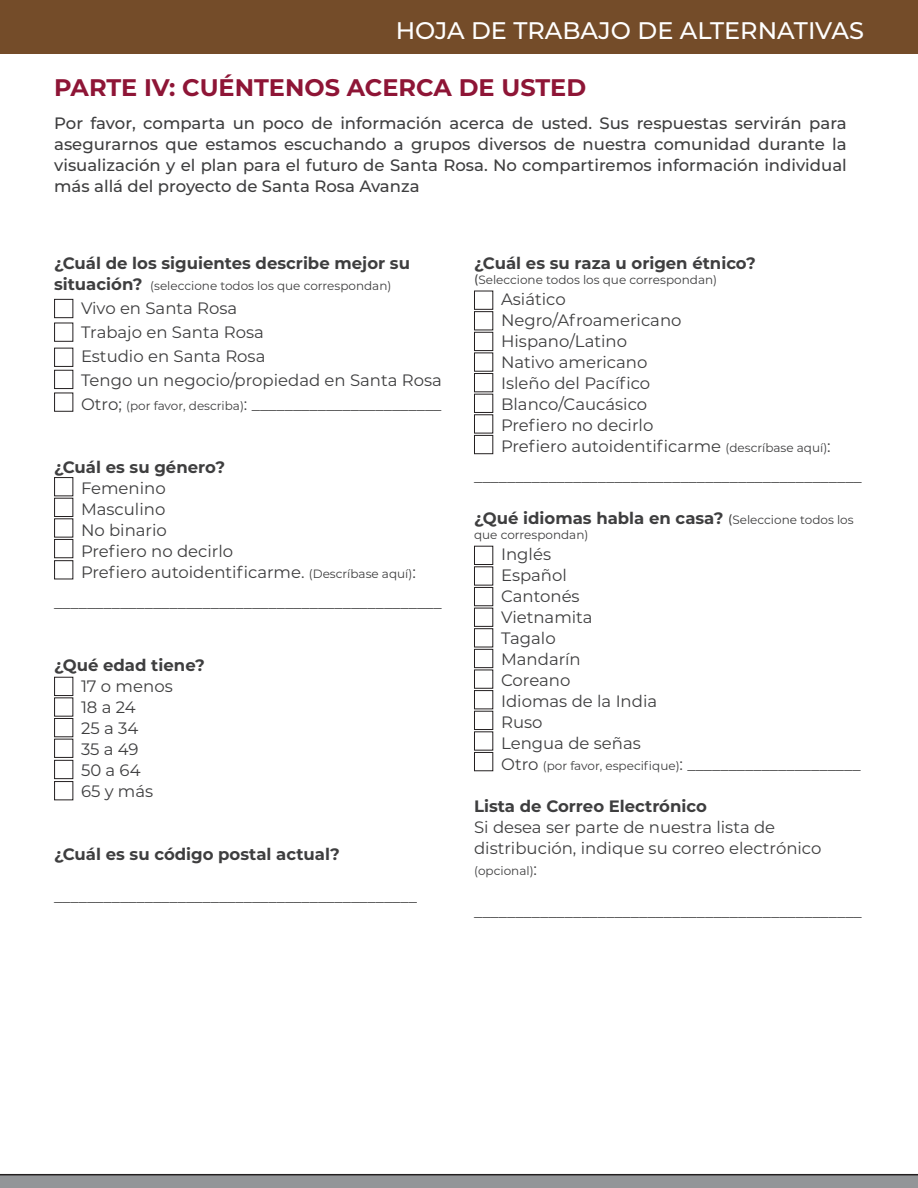
<style>
.page{position:relative;width:918px;height:1188px;background:#fff}
.page>*{position:absolute;margin:0;border:0;box-sizing:border-box;transform-origin:0 0}
.heading_4{font:700 24px "Montserrat";color:#8e1536}
.t1{font:500 24px "Montserrat";color:#fff}
.body_text__BIG{font:16.5px/21px "Montserrat";color:#3e3e3f}
.heading_4-2{font:500 16.5px/21px "Montserrat";color:#3e3e3f;text-align:justify}
.body_text__BIG-2{font:700 16.5px "Montserrat";color:#3e3e3f}
.body_text__BIG-3{font:12px "Montserrat";color:#3e3e3f}
.s1{font-weight:700;font-size:16.5px}
.s2{font-size:12px}
.s3{font-weight:500}
.s4{font-weight:500;font-size:12px}
.s5{font-weight:400;font-size:12px}
.s6{font-size:16.5px}
</style>
<div class="page">
<div style="left:0;top:0;width:918px;height:54px;background:#744c29"></div>
<svg style="left:0;top:1174px;width:918px;height:14px;background:#87888b"></svg>
<div style="left:54px;top:299px;width:19px;height:19px;border:1px solid #231f20"></div>
<div style="left:54px;top:323px;width:19px;height:19px;border:1px solid #231f20"></div>
<div style="left:54px;top:348px;width:19px;height:19px;border:1px solid #231f20"></div>
<div style="left:54px;top:370px;width:19px;height:19px;border:1px solid #231f20"></div>
<div style="left:54px;top:393px;width:19px;height:19px;border:1px solid #231f20"></div>
<div style="left:54px;top:477px;width:19px;height:19px;border:1px solid #231f20"></div>
<div style="left:54px;top:498px;width:19px;height:19px;border:1px solid #231f20"></div>
<div style="left:54px;top:539px;width:19px;height:19px;border:1px solid #231f20"></div>
<div style="left:54px;top:560px;width:19px;height:19px;border:1px solid #231f20"></div>
<div style="left:54px;top:677px;width:19px;height:19px;border:1px solid #231f20"></div>
<div style="left:54px;top:718px;width:19px;height:19px;border:1px solid #231f20"></div>
<div style="left:54px;top:739px;width:19px;height:19px;border:1px solid #231f20"></div>
<div style="left:54px;top:760px;width:19px;height:19px;border:1px solid #231f20"></div>
<div style="left:54px;top:781px;width:19px;height:19px;border:1px solid #231f20"></div>
<div style="left:474px;top:291px;width:19px;height:19px;border:1px solid #231f20"></div>
<div style="left:474px;top:311px;width:19px;height:19px;border:1px solid #231f20"></div>
<div style="left:474px;top:332px;width:19px;height:19px;border:1px solid #231f20"></div>
<div style="left:474px;top:353px;width:19px;height:19px;border:1px solid #231f20"></div>
<div style="left:474px;top:373px;width:19px;height:19px;border:1px solid #231f20"></div>
<div style="left:474px;top:394px;width:19px;height:19px;border:1px solid #231f20"></div>
<div style="left:474px;top:414px;width:19px;height:19px;border:1px solid #231f20"></div>
<div style="left:474px;top:435px;width:19px;height:19px;border:1px solid #231f20"></div>
<div style="left:474px;top:546px;width:19px;height:19px;border:1px solid #231f20"></div>
<div style="left:474px;top:587px;width:19px;height:19px;border:1px solid #231f20"></div>
<div style="left:474px;top:608px;width:19px;height:19px;border:1px solid #231f20"></div>
<div style="left:474px;top:628px;width:19px;height:19px;border:1px solid #231f20"></div>
<div style="left:474px;top:649px;width:19px;height:19px;border:1px solid #231f20"></div>
<div style="left:474px;top:670px;width:19px;height:19px;border:1px solid #231f20"></div>
<div style="left:474px;top:690px;width:19px;height:19px;border:1px solid #231f20"></div>
<div style="left:474px;top:711px;width:19px;height:19px;border:1px solid #231f20"></div>
<div style="left:474px;top:752px;width:19px;height:19px;border:1px solid #231f20"></div>
<h1 class="t1" style="left:396px;top:13px;width:470px">HOJA DE TRABAJO DE ALTERNATIVAS</h1>
<p class="heading_4" style="left:54px;top:70px;width:534px">PARTE IV: CUÉNTENOS ACERCA DE USTED</p>
<p class="heading_4-2" style="left:54px;top:112px;width:794px">Por favor, comparta un poco de información acerca de usted. Sus respuestas servirán para asegurarnos que estamos escuchando a grupos diversos de nuestra comunidad durante la visualización y el plan para el futuro de Santa Rosa. No compartiremos información individual más allá del proyecto de Santa Rosa Avanza</p>
<p class="body_text__BIG-2" style="left:54px;top:251px;width:358px">¿Cuál de los siguientes describe mejor su</p>
<p class="body_text__BIG-3" style="left:54px;top:277px;width:339px"><span class="s1">situación?</span> (seleccione todos los que correspondan)</p>
<p class="body_text__BIG" style="left:81px;top:297px;width:158px">Vivo en Santa Rosa</p>
<p class="body_text__BIG" style="left:81px;top:321px;width:184px">Trabajo en Santa Rosa</p>
<p class="body_text__BIG" style="left:81px;top:345px;width:186px">Estudio en Santa Rosa</p>
<p class="body_text__BIG" style="left:81px;top:369px;width:362px">Tengo un negocio/propiedad en Santa Rosa</p>
<p class="body_text__BIG" style="left:81px;top:393px;width:362px">Otro; <span class="s2">(por favor, describa)</span>: _______________________</p>
<p class="body_text__BIG-2" style="left:54px;top:455px;width:173px">¿Cuál es su género?</p>
<p class="body_text__BIG" style="left:81px;top:477px;width:86px">Femenino</p>
<p class="body_text__BIG" style="left:81px;top:498px;width:86px">Masculino</p>
<p class="body_text__BIG" style="left:81px;top:519px;width:87px">No binario</p>
<p class="body_text__BIG" style="left:81px;top:540px;width:154px">Prefiero no decirlo</p>
<p class="body_text__BIG" style="left:81px;top:561px;width:336px">Prefiero autoidentificarme. <span class="s2">(Descríbase aquí)</span>:</p>
<p class="body_text__BIG" style="left:54px;top:591px;width:389px">_______________________________________________</p>
<p class="body_text__BIG-2" style="left:54px;top:653px;width:152px">¿Qué edad tiene?</p>
<p class="body_text__BIG" style="left:81px;top:675px;width:93px">17 o menos</p>
<p class="body_text__BIG" style="left:81px;top:696px;width:56px">18 a 24</p>
<p class="body_text__BIG" style="left:81px;top:717px;width:59px">25 a 34</p>
<p class="body_text__BIG" style="left:81px;top:738px;width:59px">35 a 49</p>
<p class="body_text__BIG" style="left:81px;top:759px;width:61px">50 a 64</p>
<p class="body_text__BIG" style="left:81px;top:780px;width:74px">65 y más</p>
<p class="body_text__BIG-2" style="left:54px;top:842px;width:287px">¿Cuál es su código postal actual?</p>
<p class="body_text__BIG" style="left:54px;top:885px;width:364px">____________________________________________</p>
<p class="body_text__BIG-2" style="left:474px;top:251px;width:283px">¿Cuál es su raza u origen étnico?</p>
<p class="body_text__BIG-3" style="left:474px;top:271px;width:245px"><span class="s3">(</span>Seleccione todos los que correspondan)</p>
<p class="body_text__BIG" style="left:501px;top:288px;width:66px">Asiático</p>
<p class="body_text__BIG" style="left:501px;top:309px;width:182px">Negro/Afroamericano</p>
<p class="body_text__BIG" style="left:501px;top:330px;width:128px">Hispano/Latino</p>
<p class="body_text__BIG" style="left:501px;top:351px;width:148px">Nativo americano</p>
<p class="body_text__BIG" style="left:501px;top:372px;width:151px">Isleño del Pacífico</p>
<p class="body_text__BIG" style="left:501px;top:393px;width:148px">Blanco/Caucásico</p>
<p class="body_text__BIG" style="left:501px;top:414px;width:154px">Prefiero no decirlo</p>
<p class="body_text__BIG" style="left:501px;top:435px;width:331px">Prefiero autoidentificarme <span class="s2">(descríbase aquí)</span>:</p>
<p class="body_text__BIG" style="left:474px;top:465px;width:389px">_______________________________________________</p>
<p class="body_text__BIG-2" style="left:474px;top:506px;width:381px">¿Qué idiomas habla en casa? <span class="s4">(</span><span class="s5">Seleccione todos los</span></p>
<p class="body_text__BIG-3" style="left:474px;top:526px;width:116px">que correspondan)</p>
<p class="body_text__BIG" style="left:501px;top:543px;width:51px">Inglés</p>
<p class="body_text__BIG" style="left:501px;top:564px;width:67px">Español</p>
<p class="body_text__BIG" style="left:501px;top:585px;width:80px">Cantonés</p>
<p class="body_text__BIG" style="left:501px;top:606px;width:93px">Vietnamita</p>
<p class="body_text__BIG" style="left:501px;top:627px;width:56px">Tagalo</p>
<p class="body_text__BIG" style="left:501px;top:648px;width:81px">Mandarín</p>
<p class="body_text__BIG" style="left:501px;top:669px;width:71px">Coreano</p>
<p class="body_text__BIG" style="left:501px;top:690px;width:158px">Idiomas de la India</p>
<p class="body_text__BIG" style="left:501px;top:711px;width:43px">Ruso</p>
<p class="body_text__BIG" style="left:501px;top:732px;width:141px">Lengua de señas</p>
<p class="body_text__BIG" style="left:501px;top:753px;width:361px">Otro <span class="s2">(por favor, especifique)</span>: _____________________</p>
<p class="body_text__BIG-2" style="left:474px;top:794px;width:234px">Lista de Correo Electrónico</p>
<p class="body_text__BIG" style="left:474px;top:816px;width:349px">Si desea ser parte de nuestra lista de distribución, indique su correo electrónico</p>
<p class="body_text__BIG-3" style="left:474px;top:862px;width:64px">(opcional)<span class="s6">:</span></p>
<p class="body_text__BIG" style="left:474px;top:900px;width:389px">_______________________________________________</p>
</div>
